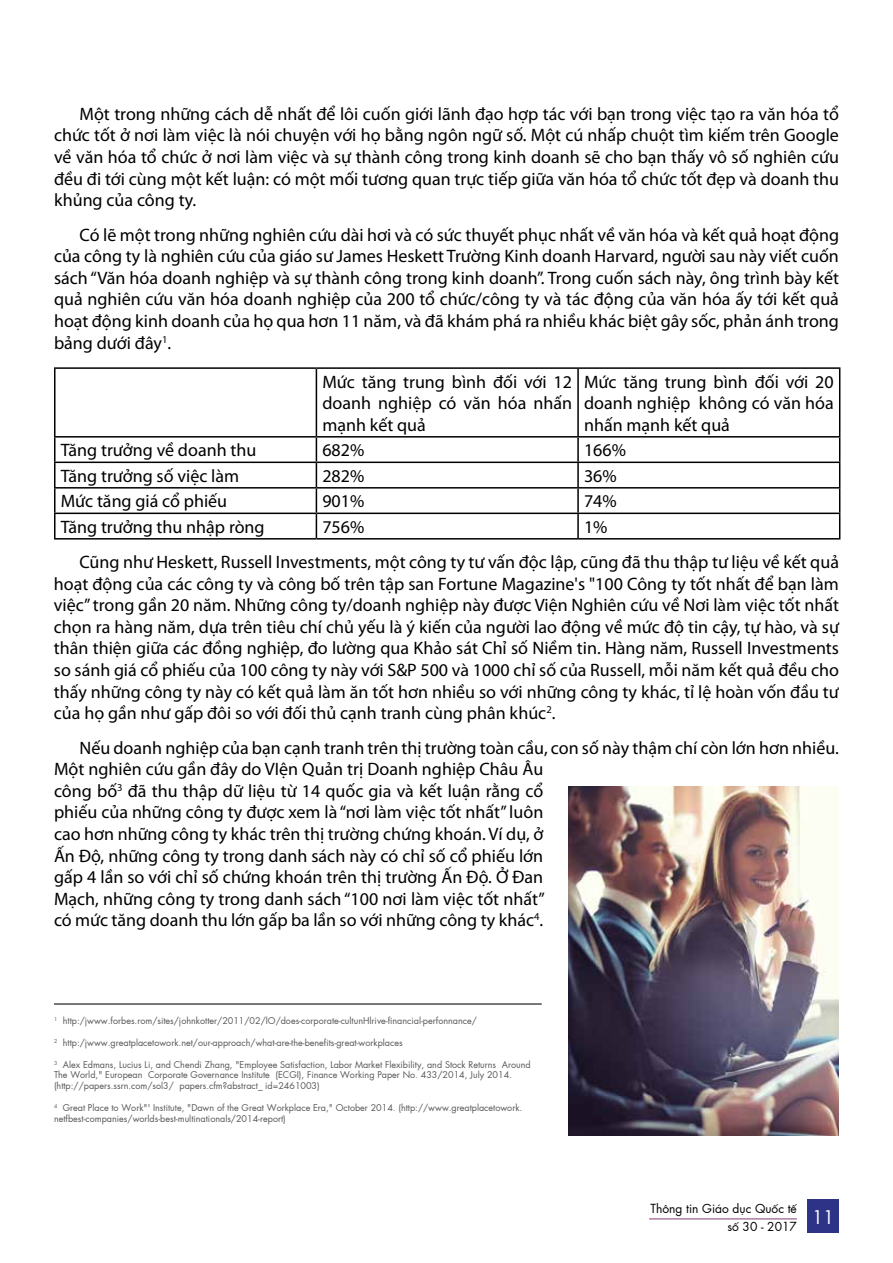
<style>
.page{position:relative;width:893px;height:1263px;background:#fff}
.page>*{position:absolute;margin:0;border:0;box-sizing:border-box;transform-origin:0 0}
.t1{font:18px/21.6px "Myriad Pro";color:#000;text-align:justify}
.t2{font:12px/18.6px "SFU Futura";color:#000}
.t3{font:9px/10.8px "SFU Futura";color:#58595b}
</style>
<div class="page">
<hr style="left:649px;top:1218px;width:148px;height:1px;background:#af7ca4">
<div style="left:807px;top:1199px;width:32px;height:33px;background:#2e3387"></div>
<hr style="left:54px;top:367px;width:262px;height:2px;background:#000">
<hr style="left:54px;top:369px;width:2px;height:67px;background:#000">
<hr style="left:316px;top:367px;width:262px;height:2px;background:#000">
<hr style="left:316px;top:369px;width:1px;height:67px;background:#000">
<hr style="left:578px;top:367px;width:262px;height:2px;background:#000">
<hr style="left:577px;top:369px;width:2px;height:67px;background:#000">
<hr style="left:839px;top:369px;width:1px;height:67px;background:#000">
<hr style="left:54px;top:436px;width:262px;height:2px;background:#000">
<hr style="left:54px;top:438px;width:2px;height:24px;background:#000">
<hr style="left:316px;top:436px;width:262px;height:2px;background:#000">
<hr style="left:578px;top:436px;width:262px;height:2px;background:#000">
<hr style="left:577px;top:438px;width:2px;height:24px;background:#000">
<hr style="left:54px;top:462px;width:262px;height:1px;background:#000">
<hr style="left:54px;top:463px;width:2px;height:24px;background:#000">
<hr style="left:316px;top:462px;width:262px;height:1px;background:#000">
<hr style="left:578px;top:462px;width:262px;height:1px;background:#000">
<hr style="left:577px;top:463px;width:2px;height:24px;background:#000">
<hr style="left:54px;top:487px;width:262px;height:2px;background:#000">
<hr style="left:54px;top:489px;width:2px;height:24px;background:#000">
<hr style="left:316px;top:487px;width:262px;height:2px;background:#000">
<hr style="left:578px;top:487px;width:262px;height:2px;background:#000">
<hr style="left:577px;top:489px;width:2px;height:24px;background:#000">
<hr style="left:54px;top:513px;width:262px;height:1px;background:#000">
<hr style="left:54px;top:514px;width:2px;height:24px;background:#000">
<hr style="left:316px;top:513px;width:262px;height:1px;background:#000">
<svg style="left:316px;top:438px;width:1px;height:100px"></svg>
<hr style="left:578px;top:513px;width:262px;height:1px;background:#000">
<hr style="left:577px;top:514px;width:2px;height:24px;background:#000">
<svg style="left:839px;top:438px;width:1px;height:100px"></svg>
<hr style="left:54px;top:538px;width:262px;height:2px;background:#000">
<hr style="left:316px;top:538px;width:262px;height:2px;background:#000">
<hr style="left:578px;top:538px;width:262px;height:2px;background:#000">
<img style="left:569px;top:787px;width:270px;height:348px">
<hr style="left:54px;top:1003px;width:488px;height:1px;background:#000">
<p class="t1" style="left:54px;top:103px;width:786px;text-indent:26px">Một trong những cách dễ nhất để lôi cuốn giới lãnh đạo hợp tác với bạn trong việc tạo ra văn hóa tổ chức tốt ở nơi làm việc là nói chuyện với họ bằng ngôn ngữ số. Một cú nhấp chuột tìm kiếm trên Google về văn hóa tổ chức ở nơi làm việc và sự thành công trong kinh doanh sẽ cho bạn thấy vô số nghiên cứu đều đi tới cùng một kết luận: có một mối tương quan trực tiếp giữa văn hóa tổ chức tốt đẹp và doanh thu khủng của công ty.</p>
<p class="t1" style="left:54px;top:223px;width:787px;text-indent:26px">Có lẽ một trong những nghiên cứu dài hơi và có sức thuyết phục nhất về văn hóa và kết quả hoạt động của công ty là nghiên cứu của giáo sư James Heskett Trường Kinh doanh Harvard, người sau này viết cuốn sách “Văn hóa doanh nghiệp và sự thành công trong kinh doanh”. Trong cuốn sách này, ông trình bày kết quả nghiên cứu văn hóa doanh nghiệp của 200 tổ chức/công ty và tác động của văn hóa ấy tới kết quả hoạt động kinh doanh của họ qua hơn 11 năm, và đã khám phá ra nhiều khác biệt gây sốc, phản ánh trong bảng dưới đây<sup>1</sup>.</p>
<p class="t1" style="left:322px;top:370px;width:251px">Mức tăng trung bình đối với 12 doanh nghiệp có văn hóa nhấn mạnh kết quả</p>
<p class="t1" style="left:584px;top:370px;width:251px">Mức tăng trung bình đối với 20 doanh nghiệp không có văn hóa nhấn mạnh kết quả</p>
<p class="t1" style="left:61px;top:439px;width:197px">Tăng trưởng về doanh thu</p>
<p class="t1" style="left:322px;top:439px;width:43px">682%</p>
<p class="t1" style="left:584px;top:439px;width:43px">166%</p>
<p class="t1" style="left:61px;top:465px;width:180px">Tăng trưởng số việc làm</p>
<p class="t1" style="left:322px;top:465px;width:43px">282%</p>
<p class="t1" style="left:584px;top:465px;width:34px">36%</p>
<p class="t1" style="left:61px;top:490px;width:168px">Mức tăng giá cổ phiếu</p>
<p class="t1" style="left:322px;top:490px;width:43px">901%</p>
<p class="t1" style="left:584px;top:490px;width:34px">74%</p>
<p class="t1" style="left:61px;top:516px;width:205px">Tăng trưởng thu nhập ròng</p>
<p class="t1" style="left:322px;top:516px;width:43px">756%</p>
<p class="t1" style="left:79px;top:509px;width:761px;line-height:35.1px;text-indent:505px">1%<br>Cũng như Heskett, Russell Investments, một công ty tư vấn độc lập, cũng đã thu thập tư liệu về kết quả</p>
<p class="t1" style="left:54px;top:572px;width:787px">hoạt động của các công ty và công bố trên tập san Fortune Magazine's "100 Công ty tốt nhất để bạn làm việc” trong gần 20 năm. Những công ty/doanh nghiệp này được Viện Nghiên cứu về Nơi làm việc tốt nhất chọn ra hàng năm, dựa trên tiêu chí chủ yếu là ý kiến của người lao động về mức độ tin cậy, tự hào, và sự thân thiện giữa các đồng nghiệp, đo lường qua Khảo sát Chỉ số Niềm tin. Hàng năm, Russell Investments so sánh giá cổ phiếu của 100 công ty này với S&amp;P 500 và 1000 chỉ số của Russell, mỗi năm kết quả đều cho thấy những công ty này có kết quả làm ăn tốt hơn nhiều so với những công ty khác, tỉ lệ hoàn vốn đầu tư của họ gần như gấp đôi so với đối thủ cạnh tranh cùng phân khúc<sup>2</sup>.</p>
<p class="t1" style="left:54px;top:736px;width:786px;text-align:left;text-indent:26px">Nếu doanh nghiệp của bạn cạnh tranh trên thị trường toàn cầu, con số này thậm chí còn lớn hơn nhiều.<br>Một nghiên cứu gần đây do VIện Quản trị Doanh nghiệp Châu Âu<br>công bố<sup>3</sup> đã thu thập dữ liệu từ 14 quốc gia và kết luận rằng cổ<br>phiếu của những công ty được xem là “nơi làm việc tốt nhất” luôn<br>cao hơn những công ty khác trên thị trường chứng khoán. Ví dụ, ở<br>Ấn Độ, những công ty trong danh sách này có chỉ số cổ phiếu lớn<br>gấp 4 lần so với chỉ số chứng khoán trên thị trường Ấn Độ. Ở Đan<br>Mạch, những công ty trong danh sách “100 nơi làm việc tốt nhất”<br>có mức tăng doanh thu lớn gấp ba lần so với những công ty khác<sup>4</sup>.</p>
<p class="t3" style="left:54px;top:1015px;width:424px"><sup>1</sup> http:/jwww.forbes.rom/sites/johnkotter/2011/02/lO/does-corporate-cultunHlrive-financial-perfonnance/</p>
<p class="t3" style="left:54px;top:1037px;width:350px"><sup>2</sup> http:/jwww.greatplacetowork.net/our-approach/what-are-the-benefits-great-workplaces</p>
<p class="t3" style="left:54px;top:1058px;width:478px"><sup>3</sup> Alex Edmans, Lucius Li, and Chendi Zhang, "Employee Satisfaction, Labor Market Flexibility, and Stock Returns Around<br>The World," European Corporate Governance Institute (ECGI), Finance Working Paper No. 433/2014, July 2014. (http://papers.ssrn.com/sol3/ papers.cfm?abstract_ id=2461003)</p>
<p class="t3" style="left:54px;top:1101px;width:470px"><sup>4</sup> Great Place to Work"' Institute, "Dawn of the Great Workplace Era," October 2014. (http://www.greatplacetowork. netfbest-companies/worlds-best-multinationals/2014-report)</p>
<p class="t2" style="left:727px;top:1198px;width:108px;text-indent:-77px">Thông tin Giáo dục Quốc tế<br>số 30 - 2017 <sup>11</sup></p>
</div>
